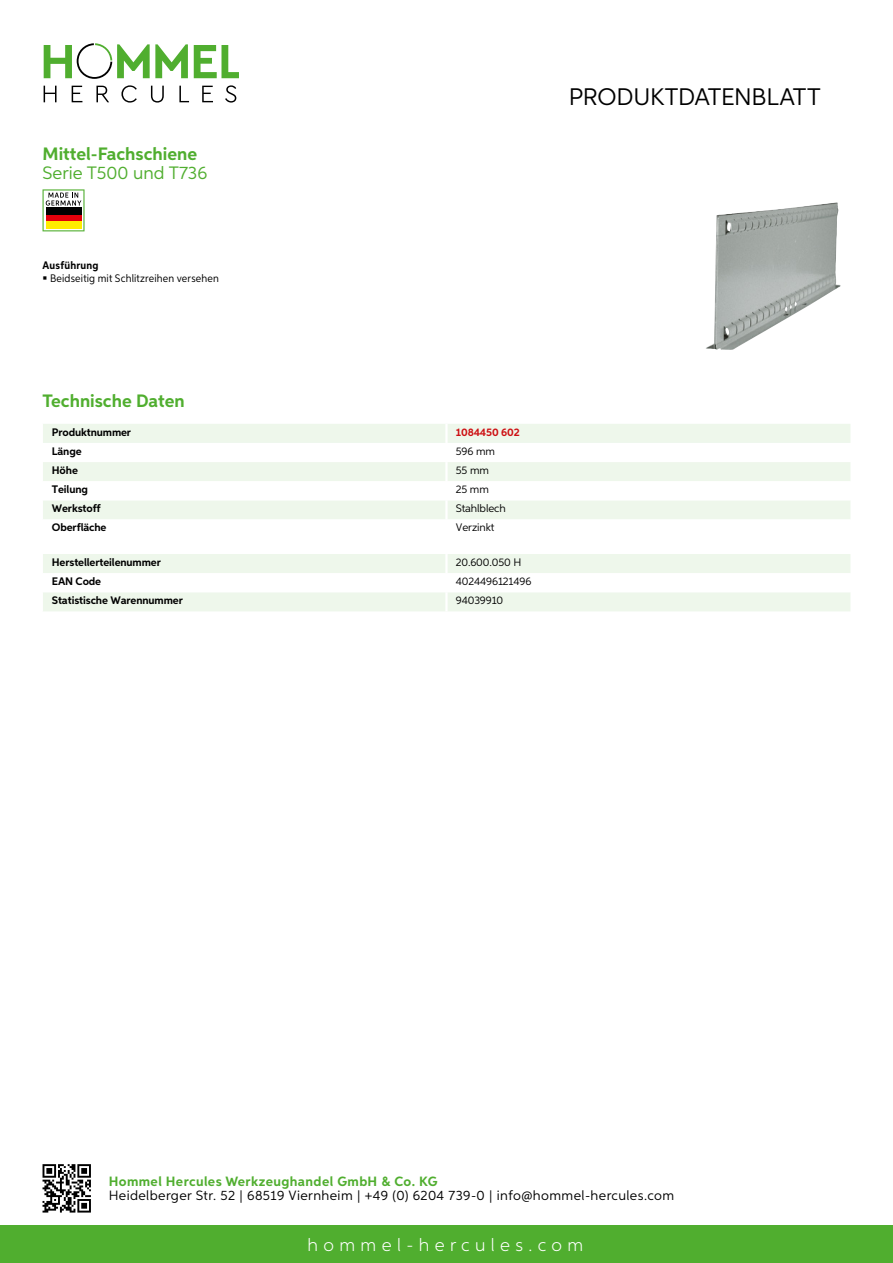
<style>
.page{position:relative;width:893px;height:1263px;background:#fff}
.page>*{position:absolute;margin:0;border:0;box-sizing:border-box;transform-origin:0 0}
.t1{font:24px "Aspira";letter-spacing:-.01em;color:#000}
.t2{font:700 18px "Aspira";color:#50ae2f}
.t3{font:300 18px "Aspira";letter-spacing:.3em;color:#fff}
.t4{font:18px "Aspira";color:#50ae2f}
.t5{font:13.5px "Aspira";letter-spacing:.03em;color:#000}
.t6{font:700 13.5px "Aspira";letter-spacing:.03em;color:#50ae2f}
.t7{font:700 10.95px "Aspira";letter-spacing:-.01em;color:#000}
.t8{font:10.95px "Aspira";letter-spacing:-.01em;color:#000}
.t9{font:10.95px "Aspira Nar";letter-spacing:.015em;color:#000}
.t10{font:700 10.95px "Aspira";letter-spacing:-.01em;color:#cd1013}
.t11{font:700 10.95px "Aspira Nar";letter-spacing:.02em;color:#000}
</style>
<div class="page">
<div style="left:0;top:1226px;width:893px;height:37px;background:#50ae2f"></div>
<svg style="left:43px;top:1164px;width:48px;height:48px"></svg>
<svg style="left:194px;top:45px;width:45px;height:33px"></svg>
<svg style="left:44px;top:43px;width:144px;height:36px"></svg>
<svg style="left:44px;top:86px;width:13px;height:16px"></svg>
<svg style="left:72px;top:86px;width:10px;height:16px"></svg>
<svg style="left:96px;top:86px;width:13px;height:16px"></svg>
<svg style="left:121px;top:85px;width:16px;height:18px"></svg>
<svg style="left:151px;top:86px;width:13px;height:17px"></svg>
<svg style="left:179px;top:86px;width:10px;height:16px"></svg>
<svg style="left:202px;top:86px;width:11px;height:16px"></svg>
<svg style="left:225px;top:85px;width:11px;height:18px"></svg>
<div style="left:43px;top:424px;width:807px;height:19px;background:#eef7eb"></div>
<svg style="left:43px;top:462px;width:807px;height:57px;fill:#eef7eb"></svg>
<hr style="left:445px;top:424px;width:3px;height:19px;background:#fff">
<hr style="left:445px;top:462px;width:3px;height:19px;background:#fff">
<hr style="left:445px;top:481px;width:3px;height:19px;background:#fff">
<hr style="left:445px;top:500px;width:3px;height:19px;background:#fff">
<svg style="left:43px;top:554px;width:807px;height:57px"></svg>
<hr style="left:445px;top:592px;width:3px;height:19px;background:#fff">
<svg style="left:43px;top:189px;width:42px;height:42px"></svg>
<div style="left:46px;top:214px;width:35px;height:7px;background:#e3000b"></div>
<div style="left:46px;top:208px;width:35px;height:7px;background:#000"></div>
<div style="left:46px;top:221px;width:35px;height:7px;background:#ffed00"></div>
<img style="left:706px;top:202px;width:135px;height:148px">
<h2 class="t2" style="left:43px;top:142px;width:156px">Mittel-Fachschiene</h2>
<h2 class="t4" style="left:43px;top:162px;width:166px">Serie T500 und T736</h2>
<p class="t11" style="left:43px;top:259px;width:58px">Ausführung</p>
<p class="t9" style="left:50px;top:272px;width:170px">Beidseitig mit Schlitzreihen versehen</p>
<h1 class="t1" style="left:569px;top:82px;width:253px">Produktdatenblatt</h1>
<h2 class="t2" style="left:43px;top:390px;width:144px">Technische Daten</h2>
<p class="t7" style="left:52px;top:425px;width:81px">Produktnummer</p>
<p class="t10" style="left:456px;top:425px;width:65px">1084450 602</p>
<p class="t7" style="left:52px;top:444px;width:31px">Länge</p>
<p class="t8" style="left:456px;top:444px;width:41px">596 mm</p>
<p class="t7" style="left:52px;top:463px;width:28px">Höhe</p>
<p class="t8" style="left:456px;top:464px;width:35px">55 mm</p>
<p class="t7" style="left:52px;top:483px;width:38px">Teilung</p>
<p class="t8" style="left:456px;top:483px;width:35px">25 mm</p>
<p class="t7" style="left:52px;top:502px;width:50px">Werkstoff</p>
<p class="t8" style="left:456px;top:502px;width:51px">Stahlblech</p>
<p class="t7" style="left:52px;top:521px;width:56px">Oberfläche</p>
<p class="t8" style="left:456px;top:521px;width:40px">Verzinkt</p>
<p class="t7" style="left:52px;top:555px;width:111px">Herstellerteilenummer</p>
<p class="t8" style="left:456px;top:555px;width:67px">20.600.050 H</p>
<p class="t7" style="left:52px;top:575px;width:51px">EAN Code</p>
<p class="t8" style="left:456px;top:575px;width:77px">4024496121496</p>
<p class="t7" style="left:52px;top:594px;width:132px">Statistische Warennummer</p>
<p class="t8" style="left:456px;top:594px;width:49px">94039910</p>
<p class="t6" style="left:109px;top:1172px;width:330px">Hommel Hercules Werkzeughandel GmbH &amp; Co. KG</p>
<p class="t5" style="left:109px;top:1187px;width:567px">Heidelberger Str. 52 | 68519 Viernheim | +49 (0) 6204 739-0 | info@hommel-hercules.com</p>
<h2 class="t3" style="left:307px;top:1234px;width:277px">hommel-hercules.com</h2>
</div>
